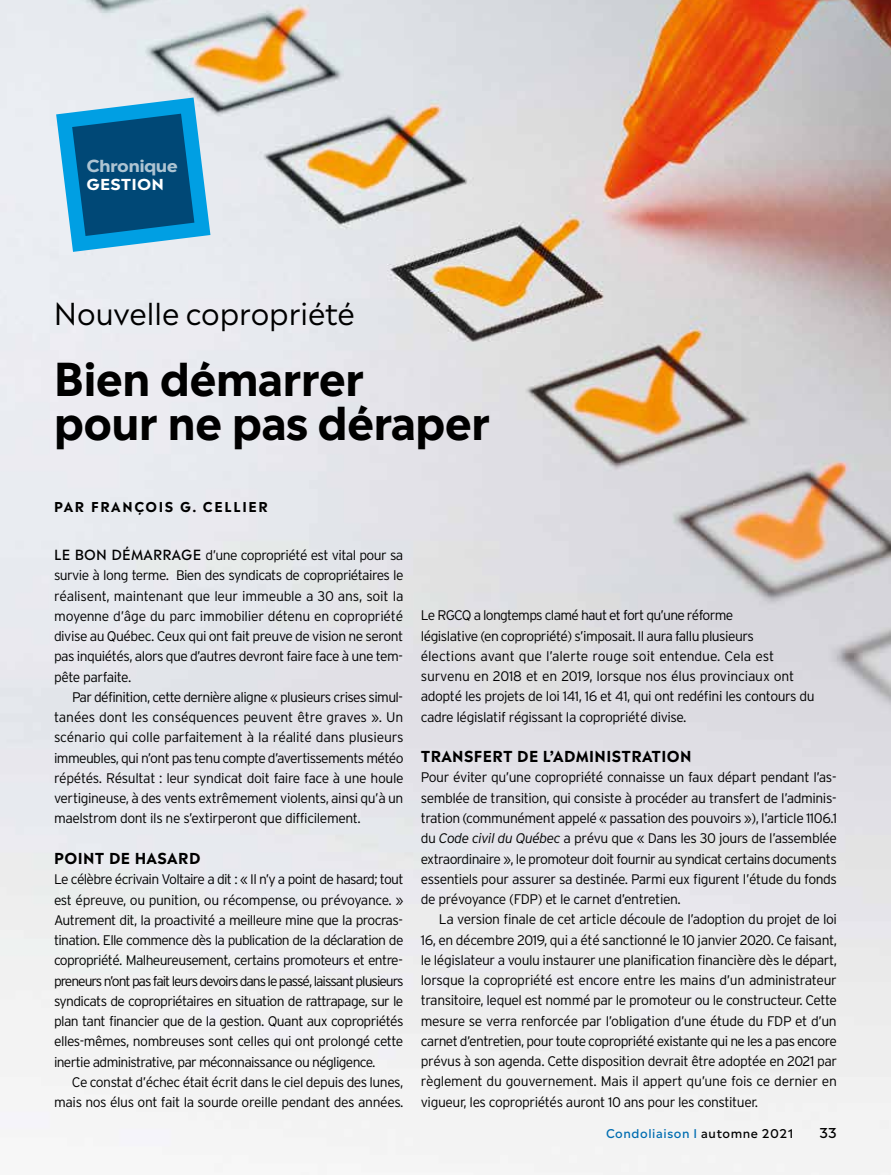
<style>
.page{position:relative;width:891px;height:1175px;background:#fff}
.page>*{position:absolute;margin:0;border:0;box-sizing:border-box;transform-origin:0 0}
.t1{font:700 45px/44px "Madera";letter-spacing:-.02em;color:#000}
.t2{font:30px "Madera";color:#000}
.t3{font:700 16.5px "Madera";letter-spacing:-.035em;color:rgb(255 255 255/.68);scale:1.1 1}
.t4{font:700 15px "Madera";letter-spacing:.025em;color:#000}
.t5{font:700 15px "Madera";letter-spacing:.01em;color:#fff;scale:1.1 1}
.t6{font:300 13.8px/20.2px "Interstate";letter-spacing:-.03em;color:#000;text-align:justify}
.t7{font:700 13.5px "Madera";letter-spacing:.125em;color:#000}
.t8{font:500 13.5px "Madera";color:#000}
.t9{font:500 12px "Madera";letter-spacing:.05em;color:#006db1}
.s1{font-family:"Madera";font-weight:500}
.s2{font-style:italic}
.s3{color:#000}
</style>
<div class="page">
<img style="left:0;top:0;width:891px;height:1174px">
<svg style="left:56px;top:97px;width:154px;height:155px;background:#2d81ae"></svg>
<p class="t3" style="left:87px;top:151px;width:85px">Chronique</p>
<p class="t5" style="left:87px;top:171px;width:72px">GESTION</p>
<h2 class="t2" style="left:54px;top:287px;width:302px">Nouvelle copropriété</h2>
<h1 class="t1" style="left:54px;top:351px;width:438px">Bien démarrer<br>pour ne pas déraper</h1>
<p class="t7" style="left:54px;top:495px;width:216px">PAR FRANÇOIS G. CELLIER</p>
<p class="t6" style="left:54px;top:545px;width:351px"><span class="s1">LE BON DÉMARRAGE</span> d’une copropriété est vital pour sa survie à long terme. Bien des syndicats de copropriétaires le réalisent, maintenant que leur immeuble a 30 ans, soit la mo yen ne d’âge du parc immobilier détenu en copropriété divise au Québec. Ceux qui ont fait preuve de vision ne seront pas inquiétés, alors que d’autres devront faire face à une tem - pête parfaite.</p>
<p class="t6" style="left:54px;top:687px;width:351px;text-indent:18px">Par définition, cette dernière aligne « plusieurs crises simul - tanées dont les conséquences peuvent être graves ». Un scénario qui colle parfaitement à la réalité dans plusieurs immeubles, qui n’ont pas tenu compte d’avertissements météo répétés. Résultat : leur syndicat doit faire face à une houle verti gineuse, à des vents extrêmement violents, ainsi qu’à un maelstrom dont ils ne s’extirperont que difficilement.</p>
<p class="t4" style="left:54px;top:845px;width:148px">POINT DE HASARD</p>
<p class="t6" style="left:54px;top:869px;width:351px">Le célèbre écrivain Voltaire a dit : « Il n’y a point de hasard; tout est épreuve, ou punition, ou récompense, ou prévoyance. » Autrement dit, la proactivité a meilleure mine que la procras - tination. Elle commence dès la publication de la déclaration de copropriété. Malheureusement, certains promoteurs et entre - preneurs n’ont pas fait leurs devoirs dans le passé, laissant plusieurs syndicats de copropriétaires en situation de rattrapage, sur le plan tant financier que de la gestion. Quant aux copropriétés elles-mêmes, nombreuses sont celles qui ont prolongé cette inertie administrative, par méconnaissance ou négligence.</p>
<p class="t6" style="left:54px;top:1071px;width:351px;text-align:right">Ce constat d’échec était écrit dans le ciel depuis des lunes, mais nos élus ont fait la sourde oreille pendant des années.</p>
<p class="t6" style="left:421px;top:605px;width:395px;text-align:left">Le RGCQ a longtemps clamé haut et fort qu’une réforme<br>législative (en copropriété) s’imposait. Il aura fallu plusieurs<br>élections avant que l’alerte rouge soit entendue. Cela est survenu en 2018 et en 2019, lorsque nos élus provinciaux ont adopté les projets de loi 141, 16 et 41, qui ont redéfini les contours du cadre législatif régissant la copropriété divise.</p>
<p class="t4" style="left:421px;top:743px;width:272px">TRANSFERT DE L’ADMINISTRATION</p>
<p class="t6" style="left:421px;top:767px;width:418px">Pour éviter qu’une copropriété connaisse un faux départ pendant l’as - semblée de transition, qui consiste à procéder au transfert de l’adminis - tration (communément appelé « passation des pouvoirs »), l’article 1106.1 du <span class="s2">Code civil du Québec</span> a prévu que « Dans les 30 jours de l’assemblée extraordinaire », le promoteur doit fournir au syndicat certains documents essentiels pour assurer sa destinée. Parmi eux figurent l’étude du fonds de prévoyance (FDP) et le carnet d’entretien.</p>
<p class="t6" style="left:421px;top:909px;width:418px;text-indent:18px">La version finale de cet article découle de l’adoption du projet de loi 16, en décembre 2019, qui a été sanctionné le 10 janvier 2020. Ce faisant, le législateur a voulu instaurer une planification financière dès le départ, lorsque la copropriété est encore entre les mains d’un administrateur transitoire, lequel est nommé par le promoteur ou le constructeur. Cette mesure se verra renforcée par l’obligation d’une étude du FDP et d’un carnet d’entretien, pour toute copropriété existante qui ne les a pas encore prévus à son agenda. Cette disposition devrait être adoptée en 2021 par règlement du gouvernement. Mais il appert qu’une fois ce dernier en vigueur, les copropriétés auront 10 ans pour les constituer.</p>
<p class="t9" style="left:606px;top:1123px;width:189px">Condoliaison I <span class="s3">automne 2021</span></p>
<p class="t8" style="left:820px;top:1121px;width:19px">33</p>
</div>
